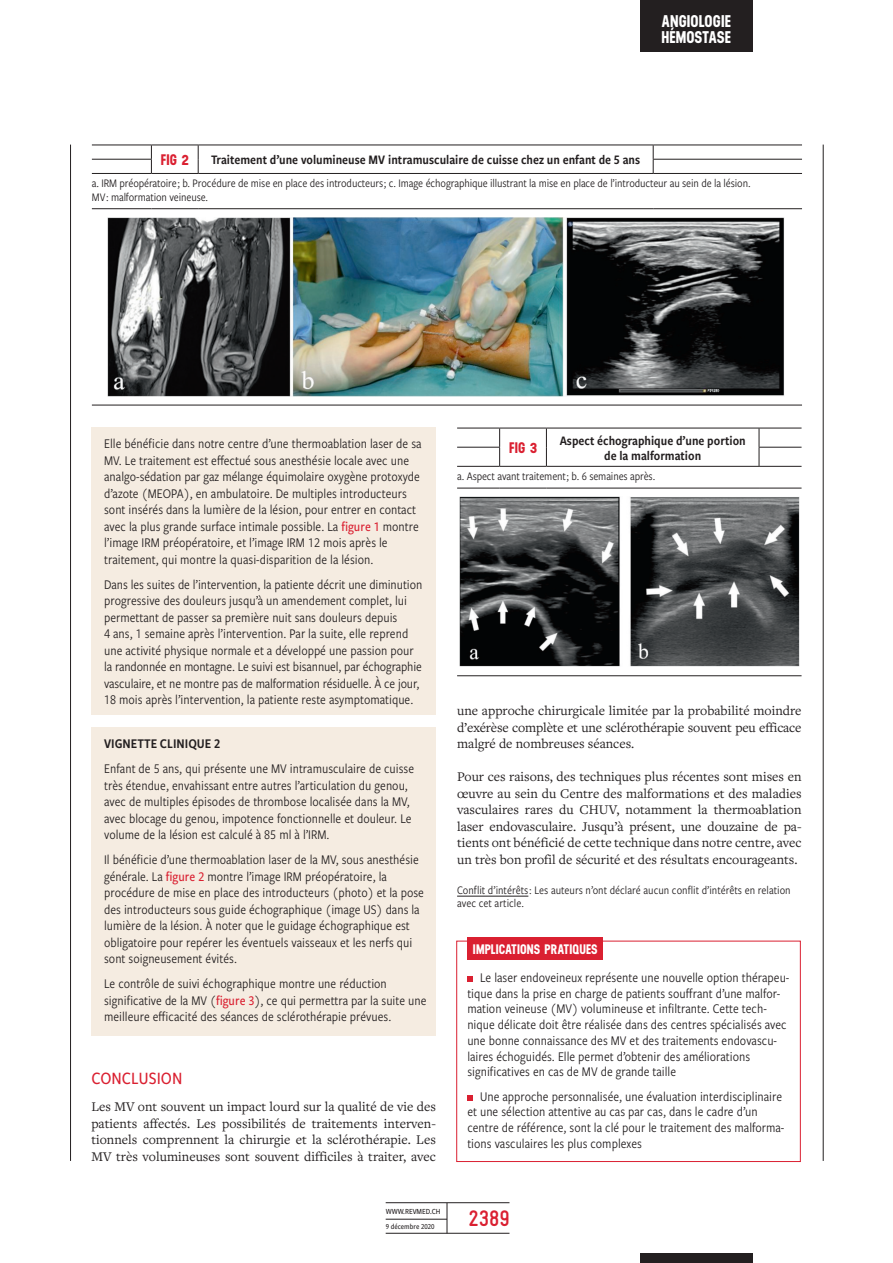
<style>
.page{position:relative;width:893px;height:1263px;background:#fff}
.page>*{position:absolute;margin:0;border:0;box-sizing:border-box;transform-origin:0 0}
.t1{font:700 22.5px "Gravur Condensed Pro";color:#da2031}
._1P_T1{font:500 18px "Freight Sans Cnd Pro";color:#da2031}
.t2{font:700 16.95px/15.8px "Neusa";letter-spacing:.005em;color:#fff}
._1P_FIG_X_TAB_X{font:700 15.3px "Neusa";letter-spacing:.01em;color:#da2031}
._1P_Encadre_Texte_co{font:13.8px/16.5px "Freight Sans Cnd Pro";color:#231f20}
._1P_Texte_courant{font:13.8px/16.5px "Freight Text Pro";color:#231f20;text-align:justify}
._1P_Implications_pra{font:13.8px/15.8px "Freight Sans Cnd Pro";color:#231f20}
._1P_Implications_pra-2{font:700 13.8px "Neusa";letter-spacing:.005em;color:#fff}
._1P_Encadre_Texte_co-2{font:13.8px "Freight Sans Cnd Pro Semi";color:#231f20}
._1P_FIG_TAB_Titre{font:13.5px/15px "Freight Sans Cnd Pro Semi";color:#231f20;text-align:center}
._1P_Remerciements_Co{font:12px/13.5px "Freight Sans Cnd Pro";letter-spacing:-.01em;color:#231f20}
._1P_FIG_TAB_Legende{font:12px "Freight Sans Cnd Pro";letter-spacing:-.01em;color:#231f20}
.t3{font:500 8.1px "Freight Sans Cnd Pro";color:#231f20}
.t4{font:500 7.8px "Freight Sans Cnd Pro";color:#231f20}
.s1{font-weight:500;color:#da2031}
</style>
<div class="page">
<div style="left:640px;top:0;width:112px;height:52px;background:#231f20"></div>
<div style="left:640px;top:1253px;width:112px;height:10px;background:#231f20"></div>
<hr style="left:386px;top:1202px;width:123px;height:1px;background:#231f20">
<hr style="left:386px;top:1233px;width:123px;height:1px;background:#231f20">
<hr style="left:386px;top:1219px;width:61px;height:1px;background:#231f20">
<hr style="left:447px;top:1203px;width:1px;height:30px;background:#231f20">
<div style="left:91px;top:727px;width:345px;height:308px;background:#f5ece1"></div>
<div style="left:91px;top:427px;width:345px;height:287px;background:#f5ece1"></div>
<hr style="left:70px;top:145px;width:1px;height:1016px;background:#231f20">
<hr style="left:823px;top:145px;width:1px;height:1016px;background:#231f20">
<hr style="left:457px;top:896px;width:71px;height:1px;background:#231f20">
<div style="left:456px;top:941px;width:345px;height:221px;border:1px solid #da2031"></div>
<svg style="left:467px;top:977px;width:6px;height:5px"></svg>
<svg style="left:467px;top:1095px;width:6px;height:6px"></svg>
<div style="left:467px;top:937px;width:136px;height:23px;background:#da2031"></div>
<img style="left:108px;top:218px;width:677px;height:178px">
<hr style="left:92px;top:159px;width:60px;height:1px;background:#231f20">
<svg style="left:151px;top:146px;width:1px;height:27px"></svg>
<svg style="left:198px;top:146px;width:1px;height:27px"></svg>
<hr style="left:653px;top:159px;width:149px;height:1px;background:#231f20">
<hr style="left:92px;top:173px;width:59px;height:1px;background:#231f20">
<hr style="left:151px;top:173px;width:47px;height:1px;background:#231f20">
<hr style="left:198px;top:173px;width:455px;height:1px;background:#231f20">
<hr style="left:653px;top:173px;width:149px;height:1px;background:#231f20">
<hr style="left:92px;top:208px;width:59px;height:1px;background:#231f20">
<hr style="left:151px;top:208px;width:47px;height:1px;background:#231f20">
<hr style="left:198px;top:208px;width:455px;height:1px;background:#231f20">
<hr style="left:653px;top:208px;width:149px;height:1px;background:#231f20">
<svg style="left:653px;top:146px;width:1px;height:27px"></svg>
<hr style="left:92px;top:145px;width:59px;height:1px;background:#231f20">
<hr style="left:151px;top:145px;width:47px;height:1px;background:#231f20">
<hr style="left:198px;top:145px;width:455px;height:1px;background:#231f20">
<hr style="left:653px;top:145px;width:149px;height:1px;background:#231f20">
<hr style="left:92px;top:405px;width:710px;height:1px;background:#231f20">
<hr style="left:457px;top:466px;width:43px;height:1px;background:#231f20">
<hr style="left:500px;top:466px;width:46px;height:1px;background:#231f20">
<hr style="left:546px;top:466px;width:213px;height:1px;background:#231f20">
<hr style="left:759px;top:466px;width:42px;height:1px;background:#231f20">
<svg style="left:457px;top:429px;width:344px;height:37px"></svg>
<hr style="left:457px;top:428px;width:43px;height:1px;background:#231f20">
<hr style="left:457px;top:488px;width:43px;height:1px;background:#231f20">
<hr style="left:500px;top:488px;width:46px;height:1px;background:#231f20">
<hr style="left:546px;top:488px;width:213px;height:1px;background:#231f20">
<hr style="left:759px;top:488px;width:42px;height:1px;background:#231f20">
<hr style="left:500px;top:428px;width:46px;height:1px;background:#231f20">
<hr style="left:546px;top:428px;width:213px;height:1px;background:#231f20">
<hr style="left:759px;top:428px;width:42px;height:1px;background:#231f20">
<img style="left:459px;top:497px;width:340px;height:170px">
<hr style="left:457px;top:675px;width:344px;height:1px;background:#231f20">
<p class="t2" style="left:661px;top:13px;width:71px">ANGIOLOGIE<br>HÉMOSTASE</p>
<p class="_1P_FIG_X_TAB_X" style="left:161px;top:149px;width:29px">FIG 2</p>
<p class="_1P_FIG_TAB_Titre" style="left:211px;top:152px;width:431px">Traitement d’une volumineuse MV intramusculaire de cuisse chez un enfant de 5 ans</p>
<p class="_1P_Remerciements_Co" style="left:92px;top:176px;width:660px">a. IRM préopératoire ; b. Procédure de mise en place des introducteurs ; c. Image échographique illustrant la mise en place de l’introducteur au sein de la lésion.<br>MV : malformation veineuse.</p>
<p class="_1P_Encadre_Texte_co" style="left:104px;top:435px;width:319px">Elle bénéficie dans notre centre d’une thermoablation laser de sa MV. Le traitement est effectué sous anesthésie locale avec une analgo-sédation par gaz mélange équimolaire oxygène protoxyde d’azote (MEOPA), en ambulatoire. De multiples introducteurs sont insérés dans la lumière de la lésion, pour entrer en contact avec la plus grande surface intimale possible. La <span class="s1">figure 1</span> montre l’image IRM préopératoire, et l’image IRM 12 mois après le traitement, qui montre la quasi-disparition de la lésion.</p>
<p class="_1P_Encadre_Texte_co" style="left:104px;top:575px;width:320px">Dans les suites de l’intervention, la patiente décrit une diminution progressive des douleurs jusqu’à un amendement complet, lui permettant de passer sa première nuit sans douleurs depuis<br>4 ans, 1 semaine après l’intervention. Par la suite, elle reprend une activité physique normale et a développé une passion pour la randonnée en montagne. Le suivi est bisannuel, par échographie vasculaire, et ne montre pas de malformation résiduelle. À ce jour, 18 mois après l’intervention, la patiente reste asymptomatique.</p>
<p class="_1P_Encadre_Texte_co-2" style="left:104px;top:734px;width:118px">VIGNETTE CLINIQUE 2</p>
<p class="_1P_Encadre_Texte_co" style="left:104px;top:760px;width:312px">Enfant de 5 ans, qui présente une MV intramusculaire de cuisse très étendue, envahissant entre autres l’articulation du genou, avec de multiples épisodes de thrombose localisée dans la MV, avec blocage du genou, impotence fonctionnelle et douleur. Le volume de la lésion est calculé à 85 ml à l’IRM.</p>
<p class="_1P_Encadre_Texte_co" style="left:104px;top:851px;width:321px">Il bénéficie d’une thermoablation laser de la MV, sous anesthésie générale. La <span class="s1">figure 2</span> montre l’image IRM préopératoire, la procédure de mise en place des introducteurs (photo) et la pose des introducteurs sous guide échographique (image US) dans la lumière de la lésion. À noter que le guidage échographique est obligatoire pour repérer les éventuels vaisseaux et les nerfs qui sont soigneusement évités.</p>
<p class="_1P_Encadre_Texte_co" style="left:104px;top:975px;width:324px">Le contrôle de suivi échographique montre une réduction significative de la MV (<span class="s1">figure 3</span>), ce qui permettra par la suite une meilleure efficacité des séances de sclérothérapie prévues.</p>
<p class="_1P_T1" style="left:91px;top:1066px;width:93px">CONCLUSION</p>
<p class="_1P_Texte_courant" style="left:91px;top:1098px;width:346px">Les MV ont souvent un impact lourd sur la qualité de vie des patients affectés. Les possibilités de traitements interven&shy;tionnels comprennent la chirurgie et la sclérothérapie. Les MV très volumineuses sont souvent difficiles à traiter, avec</p>
<p class="_1P_FIG_X_TAB_X" style="left:509px;top:437px;width:29px">FIG 3</p>
<p class="_1P_FIG_TAB_Titre" style="left:560px;top:432px;width:188px">Aspect échographique d’une portion de la malformation</p>
<p class="_1P_FIG_TAB_Legende" style="left:457px;top:468px;width:200px">a. Aspect avant traitement ; b. 6 semaines après.</p>
<p class="_1P_Texte_courant" style="left:457px;top:702px;width:346px">une approche chirurgicale limitée par la probabilité moindre d’exérèse complète et une sclérothérapie souvent peu efficace malgré de nombreuses séances.</p>
<p class="_1P_Texte_courant" style="left:457px;top:768px;width:346px">Pour ces raisons, des techniques plus récentes sont mises en œuvre au sein du Centre des malformations et des maladies vasculaires rares du CHUV, notamment la thermoablation laser endovasculaire. Jusqu’à présent, une douzaine de pa&shy;tients ont bénéficié de cette technique dans notre centre, avec un très bon profil de sécurité et des résultats encourageants.</p>
<p class="_1P_Remerciements_Co" style="left:457px;top:883px;width:335px">Conflit d’intérêts : Les auteurs n’ont déclaré aucun conflit d’intérêts en relation avec cet article.</p>
<p class="_1P_Implications_pra-2" style="left:473px;top:939px;width:126px">IMPLICATIONS PRATIQUES</p>
<p class="_1P_Implications_pra" style="left:467px;top:969px;width:324px;text-indent:13px">Le laser endoveineux représente une nouvelle option thérapeu&shy;tique dans la prise en charge de patients souffrant d’une malfor&shy;mation veineuse (MV) volumineuse et infiltrante. Cette tech&shy;nique délicate doit être réalisée dans des centres spécialisés avec une bonne connaissance des MV et des traitements endovascu&shy;laires échoguidés. Elle permet d’obtenir des améliorations significatives en cas de MV de grande taille</p>
<p class="_1P_Implications_pra" style="left:467px;top:1088px;width:318px;text-indent:13px">Une approche personnalisée, une évaluation interdisciplinaire et une sélection attentive au cas par cas, dans le cadre d’un centre de référence, sont la clé pour le traitement des malforma&shy;tions vasculaires les plus complexes</p>
<p class="t3" style="left:386px;top:1205px;width:56px">WWW.REVMED.CH</p>
<p class="t4" style="left:386px;top:1221px;width:50px">9 décembre 2020</p>
<h1 class="t1" style="left:468px;top:1206px;width:43px">2389</h1>
</div>
